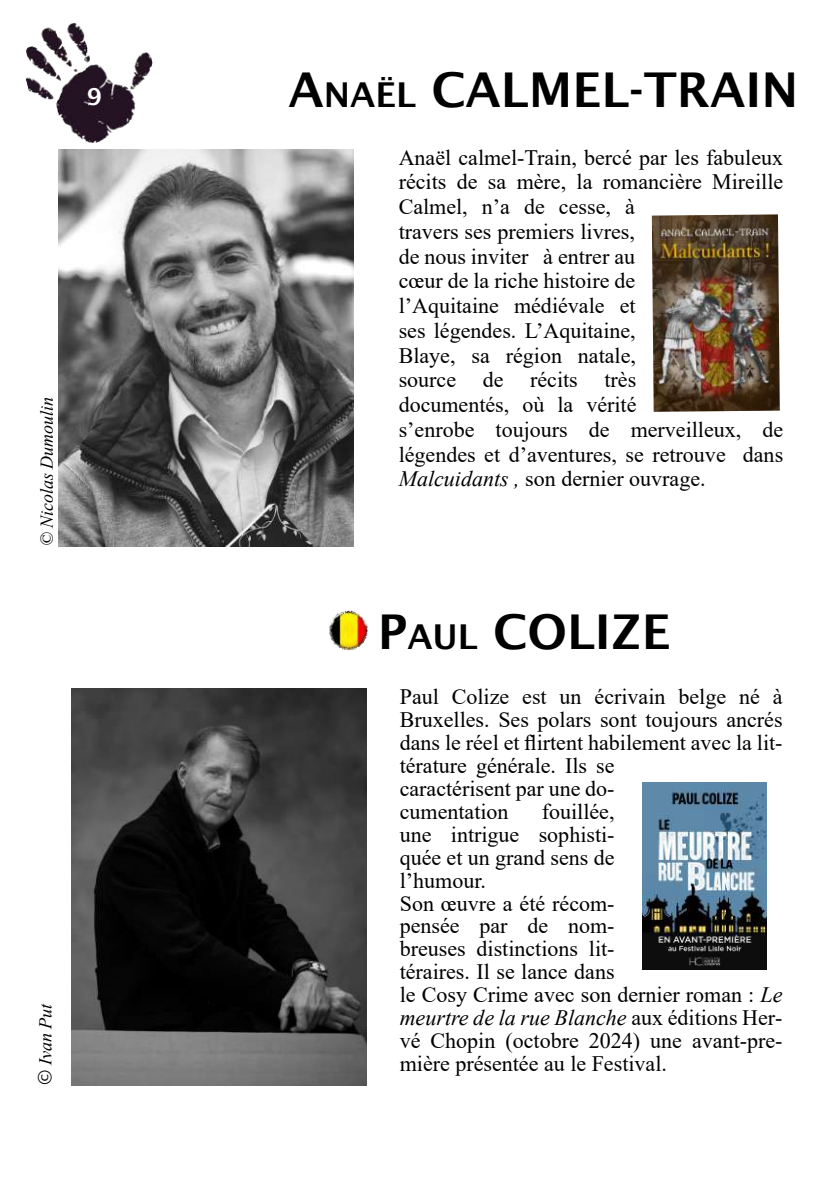
<style>
.page{position:relative;width:840px;height:1191px;background:#fff}
.page>*{position:absolute;margin:0;border:0;box-sizing:border-box;transform-origin:0 0}
.t1{font:600 48px "Lucida Sans";color:#000}
.t2{font:600 23.4px "Lucida Sans";color:#fff}
.t3{font:22px/23px "Times New Roman";color:#000}
.t4{font:italic 18px "Times New Roman";color:#000}
.s1{font-family:"Lucida Sans";font-style:normal}
.s2{font-size:34.2px}
.s3{font-style:italic}
</style>
<div class="page">
<img style="left:26px;top:23px;width:126px;height:120px">
<img style="left:58px;top:149px;width:295px;height:397px">
<img style="left:651px;top:214px;width:128px;height:198px">
<img style="left:71px;top:688px;width:295px;height:397px">
<img style="left:642px;top:782px;width:123px;height:187px">
<img style="left:329px;top:610px;width:39px;height:41px">
<p class="t2" style="left:87px;top:87px;width:16px">9</p>
<p class="t4" style="left:40px;top:546px;width:151px;rotate:-90deg">© Nicolas Dumoulin</p>
<p class="t4" style="left:39px;top:1085px;width:83px;rotate:-90deg"><span class="s1">©</span> Ivan Put</p>
<h1 class="t1" style="left:288px;top:70px;width:511px">A<span class="s2">NAËL</span> CALMEL-TRAIN</h1>
<p class="t3" style="left:398px;top:147px;width:386px;line-height:24.8px">Anaël calmel-Train, bercé par les fabuleux récits de sa mère, la romancière Mireille<br>Calmel, n’a de cesse, à<br>travers ses premiers livres,<br>de nous inviter à entrer au<br>cœur de la riche histoire de<br>l’Aquitaine médiévale et<br>ses légendes. L’Aquitaine,<br>Blaye, sa région natale,<br>source de récits très<br>documentés, où la vérité<br>s’enrobe toujours de merveilleux, de légendes et d’aventures, se retrouve dans<br><span class="s3">Malcuidants ,</span> son dernier ouvrage.</p>
<h1 class="t1" style="left:377px;top:612px;width:294px">P<span class="s2">AUL</span> COLIZE</h1>
<p class="t3" style="left:399px;top:687px;width:384px">Paul Colize est un écrivain belge né à<br>Bruxelles. Ses polars sont toujours ancrés dans le réel et flirtent habilement avec la lit&shy;térature générale. Ils se<br>caractérisent par une do-<br>cumentation</p>
<p class="t3" style="left:399px;top:802px;width:384px;text-indent:142px">fouillée,<br>une intrigue sophisti-<br>quée et un grand sens de<br>l’humour.<br>Son œuvre a été récom-<br>pensée par de nom-<br>breuses distinctions lit-<br>téraires. Il se lance dans<br>le Cosy Crime avec son dernier roman : <span class="s3">Le meurtre de la rue Blanche</span> aux éditions Her&shy;vé Chopin (octobre 2024) une avant-pre&shy;mière présentée au le Festival.</p>
</div>
